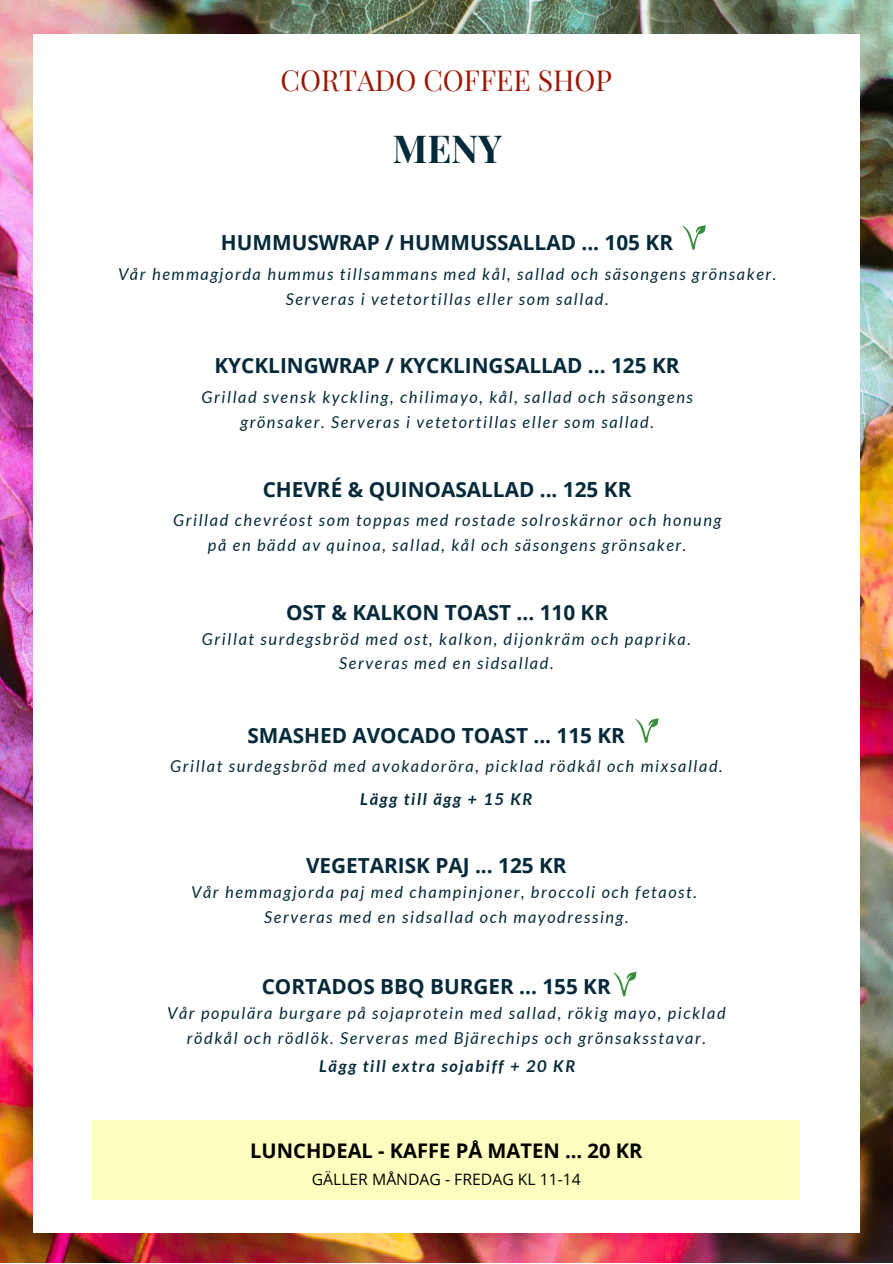
<style>
.page{position:relative;width:893px;height:1264px;background:#fff}
.page>*{position:absolute;margin:0;border:0;box-sizing:border-box;transform-origin:0 0}
.t1{font:700 37.8px "Playfair Display SC";color:#042a3a}
.t2{font:28.35px "Playfair Display SC";color:#9b1604}
.t3{font:700 20.7px "Open Sans";color:#042a3a}
.t4{font:700 20.1px "Open Sans";color:#000}
.t5{font:italic 16.35px/24.6px "Lato";letter-spacing:.1em;color:#042a3a;text-align:center}
.t6{font:italic 700 16.35px "Lato";letter-spacing:.1em;color:#042a3a}
.t7{font:15.75px "Open Sans";color:#000}
</style>
<div class="page">
<img style="left:0;top:0;width:892px;height:1262px">
<div style="left:33px;top:34px;width:826px;height:1198px;background:#fff"></div>
<div style="left:93px;top:1120px;width:707px;height:79px;background:#fdffbe"></div>
<svg style="left:682px;top:225px;width:23px;height:25px"></svg>
<svg style="left:635px;top:718px;width:23px;height:24px"></svg>
<svg style="left:613px;top:971px;width:23px;height:25px"></svg>
<h2 class="t2" style="left:280px;top:60px;width:333px">CORTADO COFFEE SHOP</h2>
<h1 class="t1" style="left:392px;top:122px;width:111px">MENY</h1>
<p class="t3" style="left:221px;top:228px;width:453px">HUMMUSWRAP / HUMMUSSALLAD ... 105 KR</p>
<p class="t5" style="left:118px;top:261px;width:659px">Vår hemmagjorda hummus tillsammans med kål, sallad och säsongens grönsaker.<br>Serveras i vetetortillas eller som sallad.</p>
<p class="t3" style="left:214px;top:351px;width:466px">KYCKLINGWRAP / KYCKLINGSALLAD ... 125 KR</p>
<p class="t5" style="left:201px;top:384px;width:493px">Grillad svensk kyckling, chilimayo, kål, sallad och säsongens grönsaker. Serveras i vetetortillas eller som sallad.</p>
<p class="t3" style="left:263px;top:474px;width:370px">CHEVRÉ &amp; QUINOASALLAD ... 125 KR</p>
<p class="t5" style="left:173px;top:507px;width:549px">Grillad chevréost som toppas med rostade solroskärnor och honung på en bädd av quinoa, sallad, kål och säsongens grönsaker.</p>
<p class="t3" style="left:286px;top:597px;width:323px">OST &amp; KALKON TOAST ... 110 KR</p>
<p class="t5" style="left:202px;top:626px;width:490px">Grillat surdegsbröd med ost, kalkon, dijonkräm och paprika.<br>Serveras med en sidsallad.</p>
<p class="t3" style="left:247px;top:720px;width:379px">SMASHED AVOCADO TOAST ... 115 KR</p>
<p class="t5" style="left:170px;top:753px;width:554px">Grillat surdegsbröd med avokadoröra, picklad rödkål och mixsallad.</p>
<p class="t6" style="left:360px;top:788px;width:174px">Lägg till ägg + 15 KR</p>
<p class="t3" style="left:306px;top:851px;width:262px">VEGETARISK PAJ ... 125 KR</p>
<p class="t5" style="left:191px;top:879px;width:507px">Vår hemmagjorda paj med champinjoner, broccoli och fetaost.<br>Serveras med en sidsallad och mayodressing.</p>
<p class="t3" style="left:262px;top:972px;width:350px">CORTADOS BBQ BURGER ... 155 KR</p>
<p class="t5" style="left:167px;top:1000px;width:560px">Vår populära burgare på sojaprotein med sallad, rökig mayo, picklad rödkål och rödlök. Serveras med Bjärechips och grönsaksstavar.</p>
<p class="t6" style="left:319px;top:1055px;width:257px">Lägg till extra sojabiff + 20 KR</p>
<p class="t4" style="left:250px;top:1136px;width:394px">LUNCHDEAL - KAFFE PÅ MATEN ... 20 KR</p>
<p class="t7" style="left:312px;top:1168px;width:270px">GÄLLER MÅNDAG - FREDAG KL 11-14</p>
</div>
